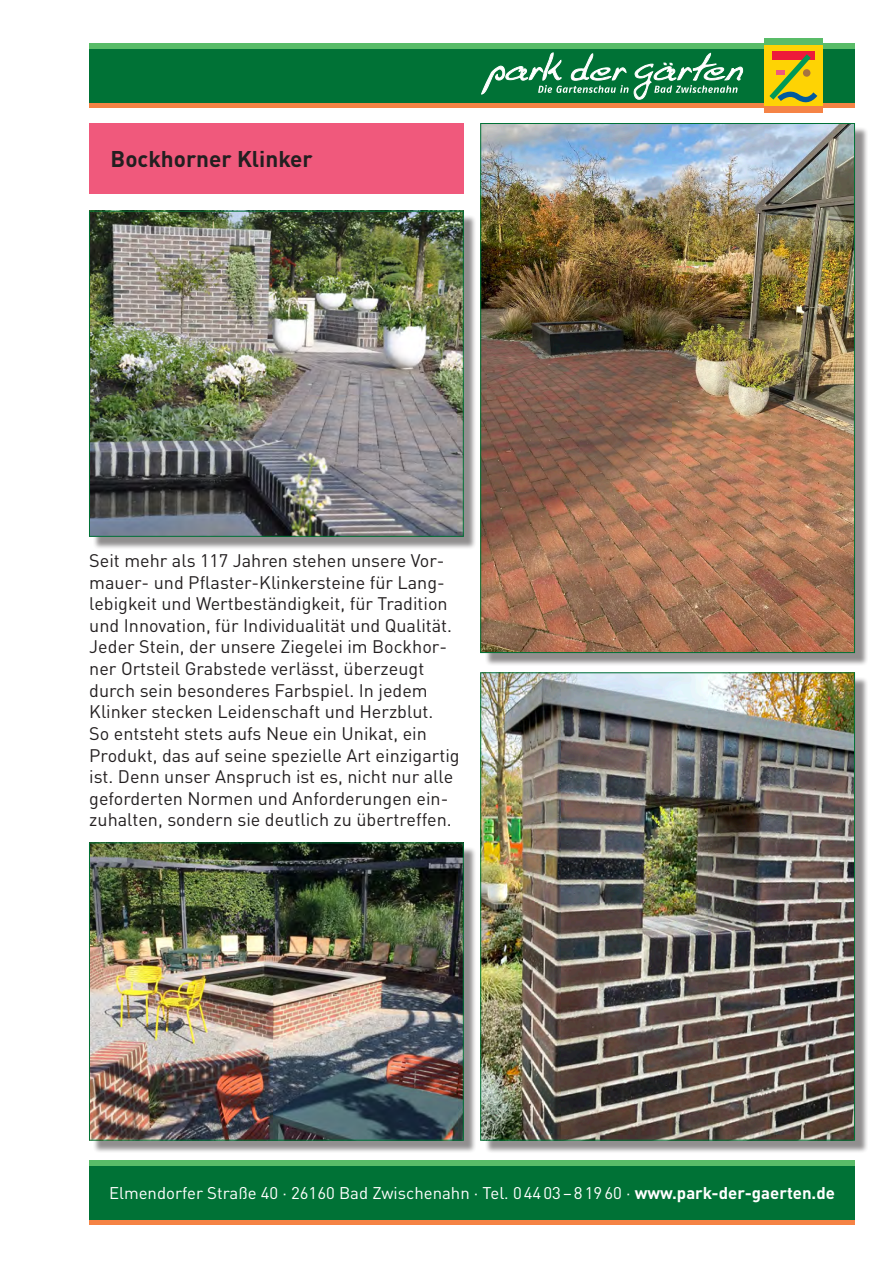
<style>
.page{position:relative;width:893px;height:1263px;background:#fff}
.page>*{position:absolute;margin:0;border:0;box-sizing:border-box;transform-origin:0 0}
.t1{font:700 22.5px "DINOT";color:#231f20}
.t2{font:18px/21.6px "DINOT";color:#231f20}
.t3{font:16.8px "DINOT";color:#fff}
.s1{font-weight:700}
</style>
<div class="page">
<div style="left:89px;top:124px;width:374px;height:70px;background:#f0597c"></div>
<div style="left:89px;top:44px;width:766px;height:5px;background:#59bc68"></div>
<div style="left:89px;top:102px;width:766px;height:6px;background:#f58345"></div>
<div style="left:89px;top:49px;width:766px;height:53px;background:#007236"></div>
<svg style="left:482px;top:53px;width:261px;height:47px"></svg>
<div style="left:764px;top:45px;width:59px;height:61px;background:#fed304"></div>
<div style="left:772px;top:52px;width:43px;height:8px;background:#ed1a3a"></div>
<svg style="left:769px;top:54px;width:48px;height:49px"></svg>
<div style="left:764px;top:106px;width:59px;height:7px;background:#f58345"></div>
<div style="left:764px;top:38px;width:59px;height:7px;background:#59bc68"></div>
<div style="left:484px;top:676px;width:384px;height:478px;background:#231f20;opacity:.5"></div>
<img style="left:482px;top:675px;width:371px;height:463px">
<div style="left:93px;top:846px;width:384px;height:307px;background:#231f20;opacity:.5"></div>
<img style="left:91px;top:845px;width:370px;height:293px">
<div style="left:89px;top:843px;width:374px;height:297px;border:1px solid #007236"></div>
<div style="left:484px;top:127px;width:384px;height:539px;background:#231f20;opacity:.5"></div>
<img style="left:482px;top:125px;width:371px;height:526px">
<div style="left:93px;top:215px;width:384px;height:335px;background:#231f20;opacity:.5"></div>
<img style="left:91px;top:213px;width:370px;height:321px">
<div style="left:89px;top:211px;width:374px;height:325px;border:1px solid #007236"></div>
<div style="left:89px;top:1161px;width:766px;height:5px;background:#59bc68"></div>
<div style="left:89px;top:1219px;width:766px;height:6px;background:#f58345"></div>
<div style="left:89px;top:1166px;width:766px;height:53px;background:#007236"></div>
<p class="t1" style="left:111px;top:144px;width:204px">Bockhorner Klinker</p>
<p class="t2" style="left:89px;top:549px;width:372px">Seit mehr als 117 Jahren stehen unsere Vor&shy;mauer- und Pflaster-Klinkersteine für Lang&shy;lebigkeit und Wertbeständigkeit, für Tradition und Innovation, für Individualität und Qualität.<br>Jeder Stein, der unsere Ziegelei im Bockhor&shy;ner Ortsteil Grabstede verlässt, überzeugt durch sein besonderes Farbspiel. In jedem Klinker stecken Leidenschaft und Herzblut.<br>So entsteht stets aufs Neue ein Unikat, ein Produkt, das auf seine spezielle Art einzigartig ist. Denn unser Anspruch ist es, nicht nur alle geforderten Normen und Anforderungen ein&shy;zuhalten, sondern sie deutlich zu übertreffen.</p>
<p class="t3" style="left:109px;top:1182px;width:727px">Elmendorfer Straße 40 · 26160 Bad Zwischenahn · Tel. 04403–81960 · <span class="s1">www.park-der-gaerten.de</span></p>
</div>
